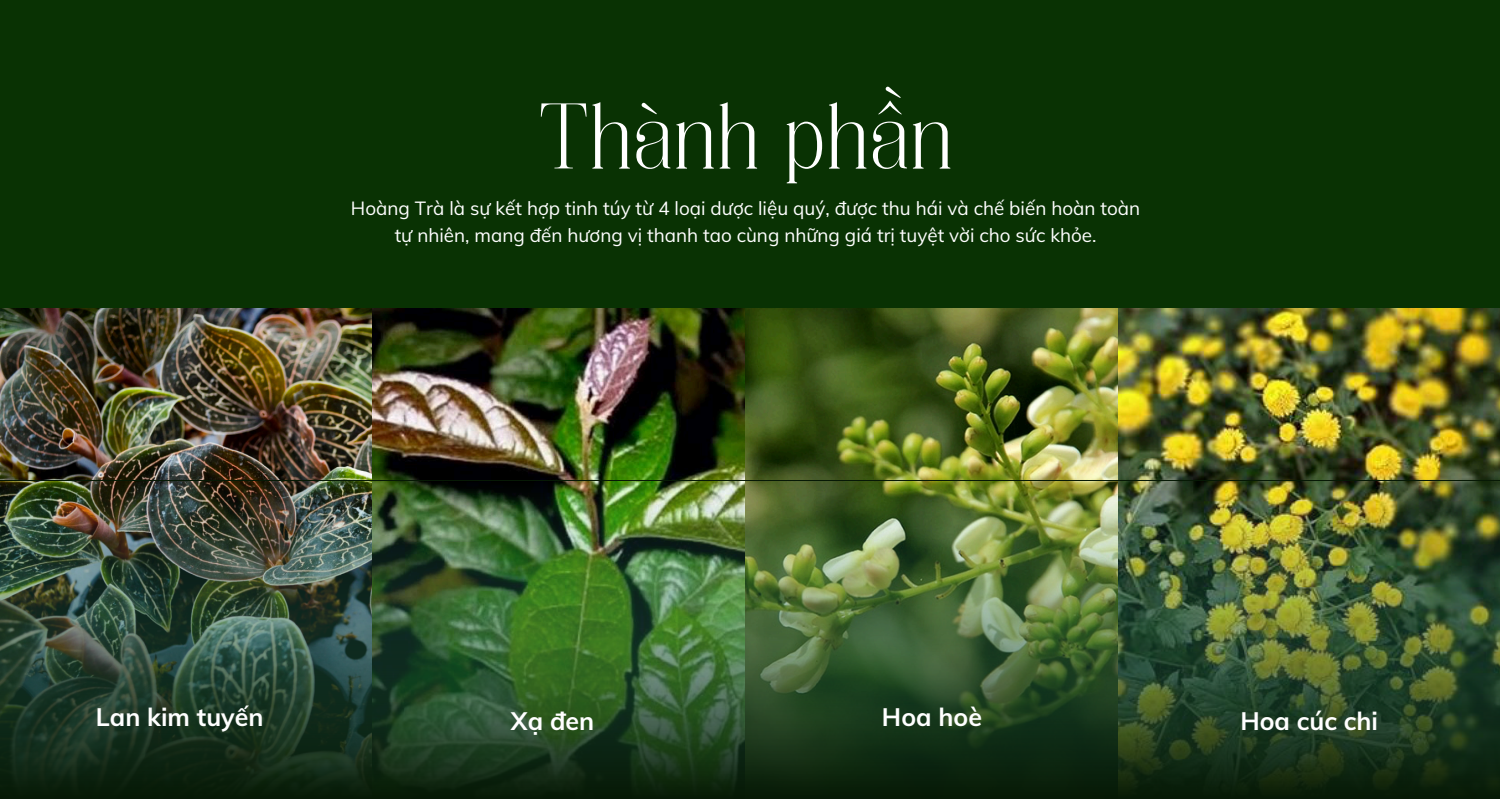
<style>
.page{position:relative;width:1500px;height:799px;background:#093203}
.page>*{position:absolute;margin:0;border:0;box-sizing:border-box;transform-origin:0 0}
.t1{font:66.25px "Palash";color:#fff}
.t2{font:65.62px "Palash";color:#fff}
.t3{font:25px "RTL Bayan Bold";color:#fff}
.t4{font:18.88px/26.2px "RTL Bayan Regular";color:#fff;text-align:center}
</style>
<div class="page">
<img style="left:0;top:309px;width:1500px;height:172px">
<img style="left:0;top:481px;width:1500px;height:318px">
<p class="t2" style="left:881px;top:96px;width:27px">`</p>
<p class="t1" style="left:538px;top:96px;width:417px">Thành phân</p>
<p class="t4" style="left:351px;top:195px;width:791px">Hoàng Trà là sự kết hợp tinh túy từ 4 loại dược liệu quý, được thu hái và chế biến hoàn toàn tự nhiên, mang đến hương vị thanh tao cùng những giá trị tuyệt vời cho sức khỏe.</p>
<h2 class="t3" style="left:96px;top:701px;width:169px">Lan kim tuyến</h2>
<h2 class="t3" style="left:511px;top:704px;width:85px">Xạ đen</h2>
<h2 class="t3" style="left:882px;top:701px;width:102px">Hoa hoè</h2>
<h2 class="t3" style="left:1240px;top:704px;width:139px">Hoa cúc chi</h2>
</div>
